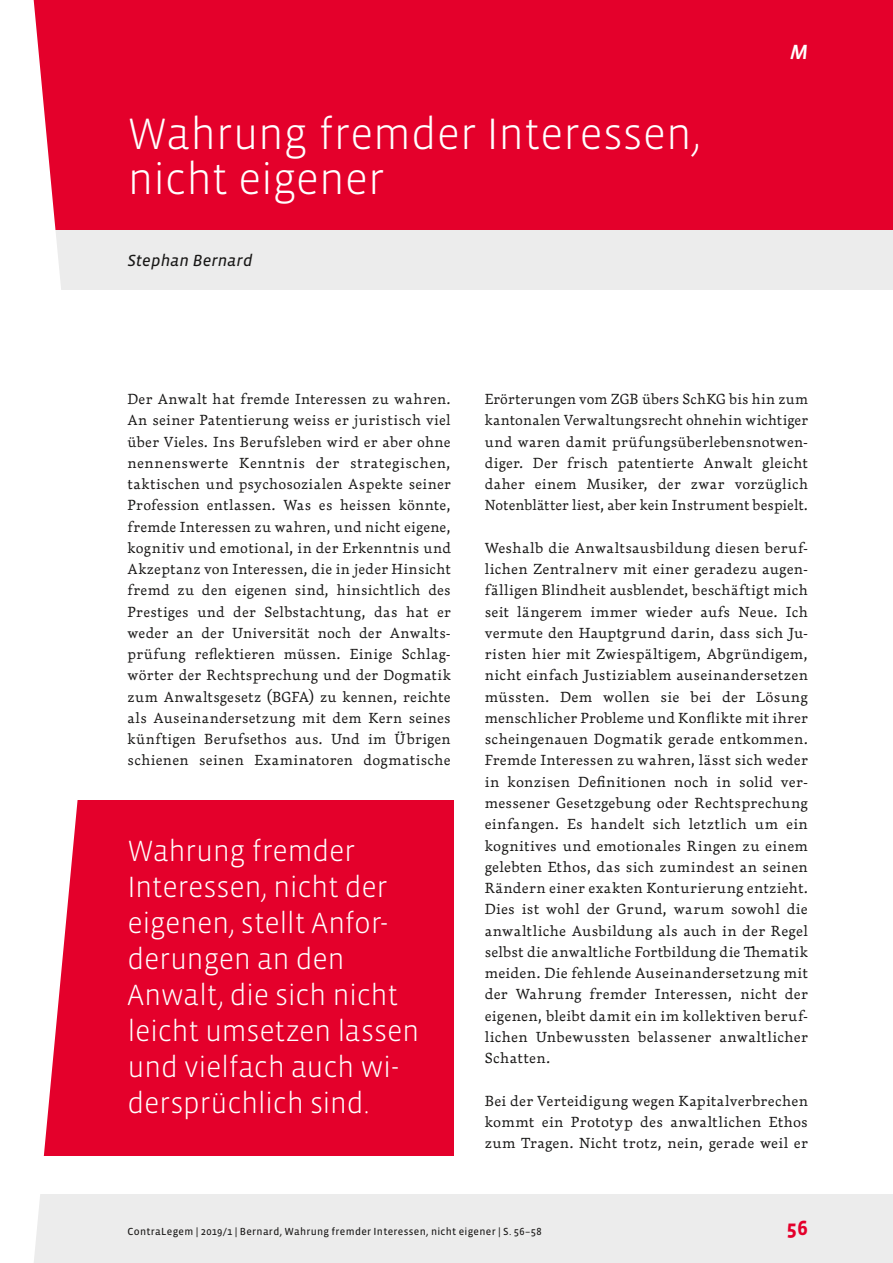
<style>
.page{position:relative;width:893px;height:1263px;background:#fff}
.page>*{position:absolute;margin:0;border:0;box-sizing:border-box;transform-origin:0 0}
.Titel_M{font:300 45px/45px "Vista Sans OT";letter-spacing:-.005em;color:#fff}
.Zitat___Box{font:300 30px/36px "Vista Sans OT";letter-spacing:-.015em;color:#fff}
.t1{font:700 21px "Vista Sans OT";color:#e4002b}
.t2{font:italic 500 21px "Vista Sans OT";color:#fff}
.Autoren_M{font:italic 16.5px "Vista Sans OT";letter-spacing:.01em;color:#181716}
.GT{font:300 14.25px/21.3px "Dederon LOT";letter-spacing:.015em;color:#181716;text-align:justify}
.t3{font:10.5px "Vista Sans OT";letter-spacing:.03em;color:#181716}
</style>
<div class="page">
<div style="left:1px;top:1195px;width:892px;height:68px;background:#ececec"></div>
<div style="left:0;top:0;width:893px;height:243px;background:#e4002b"></div>
<div style="left:0;top:227px;width:893px;height:63px;background:#ececec"></div>
<div style="left:0;top:800px;width:453px;height:355px;background:#e4002b"></div>
<div style="left:0;top:58px;width:893px;height:172px;background:#e4002b"></div>
<svg style="left:0;top:0;width:94px;height:1263px;fill:#fff"></svg>
<p class="Titel_M" style="left:128px;top:112px;width:575px">Wahrung fremder Interessen, nicht eigener</p>
<p class="Autoren_M" style="left:128px;top:252px;width:126px">Stephan Bernard</p>
<h3 class="t2" style="left:790px;top:41px;width:19px">M</h3>
<p class="GT" style="left:128px;top:388px;width:325px">Der Anwalt hat fremde Interessen zu wahren.<br>An seiner Patentierung weiss er juristisch viel über Vieles. Ins Berufsleben wird er aber ohne nennenswerte Kenntnis der strategischen, taktischen und psychosozialen Aspekte seiner Profession entlassen. Was es heissen könnte, fremde Interessen zu wahren, und nicht eigene, kognitiv und emotional, in der Erkenntnis und Akzeptanz von Interessen, die in jeder Hinsicht fremd zu den eigenen sind, hinsichtlich des Prestiges und der Selbstachtung, das hat er weder an der Universität noch der Anwalts&shy;prüfung reflektieren müssen. Einige Schlag&shy;wörter der Rechtsprechung und der Dogmatik zum Anwaltsgesetz (BGFA) zu kennen, reichte als Auseinandersetzung mit dem Kern seines künftigen Berufsethos aus. Und im Übrigen schienen seinen Examinatoren dogmatische</p>
<p class="GT" style="left:485px;top:388px;width:325px">Erörterungen vom ZGB übers SchKG bis hin zum kantonalen Verwaltungsrecht ohnehin wichtiger und waren damit prüfungsüberlebensnotwen&shy;diger. Der frisch patentierte Anwalt gleicht daher einem Musiker, der zwar vorzüglich Notenblätter liest, aber kein Instrument bespielt.</p>
<p class="GT" style="left:485px;top:537px;width:325px">Weshalb die Anwaltsausbildung diesen beruf&shy;lichen Zentralnerv mit einer geradezu augen&shy;fälligen Blindheit ausblendet, beschäftigt mich seit längerem immer wieder aufs Neue. Ich vermute den Hauptgrund darin, dass sich Ju&shy;risten hier mit Zwiespältigem, Abgründigem, nicht einfach Justiziablem auseinandersetzen müssten. Dem wollen sie bei der Lösung menschlicher Probleme und Konflikte mit ihrer scheingenauen Dogmatik gerade entkommen.<br>Fremde Interessen zu wahren, lässt sich weder in konzisen Definitionen noch in solid ver&shy;messener Gesetzgebung oder Rechtsprechung einfangen. Es handelt sich letztlich um ein kognitives und emotionales Ringen zu einem gelebten Ethos, das sich zumindest an seinen Rändern einer exakten Konturierung entzieht.<br>Dies ist wohl der Grund, warum sowohl die anwaltliche Ausbildung als auch in der Regel selbst die anwaltliche Fortbildung die Thematik meiden. Die fehlende Auseinandersetzung mit der Wahrung fremder Interessen, nicht der eigenen, bleibt damit ein im kollektiven beruf&shy;lichen Unbewussten belassener anwaltlicher Schatten.</p>
<p class="GT" style="left:485px;top:1090px;width:325px">Bei der Verteidigung wegen Kapitalverbrechen kommt ein Prototyp des anwaltlichen Ethos zum Tragen. Nicht trotz, nein, gerade weil er</p>
<p class="Zitat___Box" style="left:128px;top:833px;width:293px">Wahrung fremder<br>Interessen, nicht der eigenen, stellt Anfor&shy;derungen an den<br>Anwalt, die sich nicht leicht umsetzen lassen und vielfach auch wi&shy;dersprüchlich sind.</p>
<p class="t3" style="left:128px;top:1226px;width:416px">ContraLegem | 2019/1 | Bernard, Wahrung fremder Interessen, nicht eigener | S. 56–58</p>
<h3 class="t1" style="left:787px;top:1217px;width:23px">56</h3>
</div>
